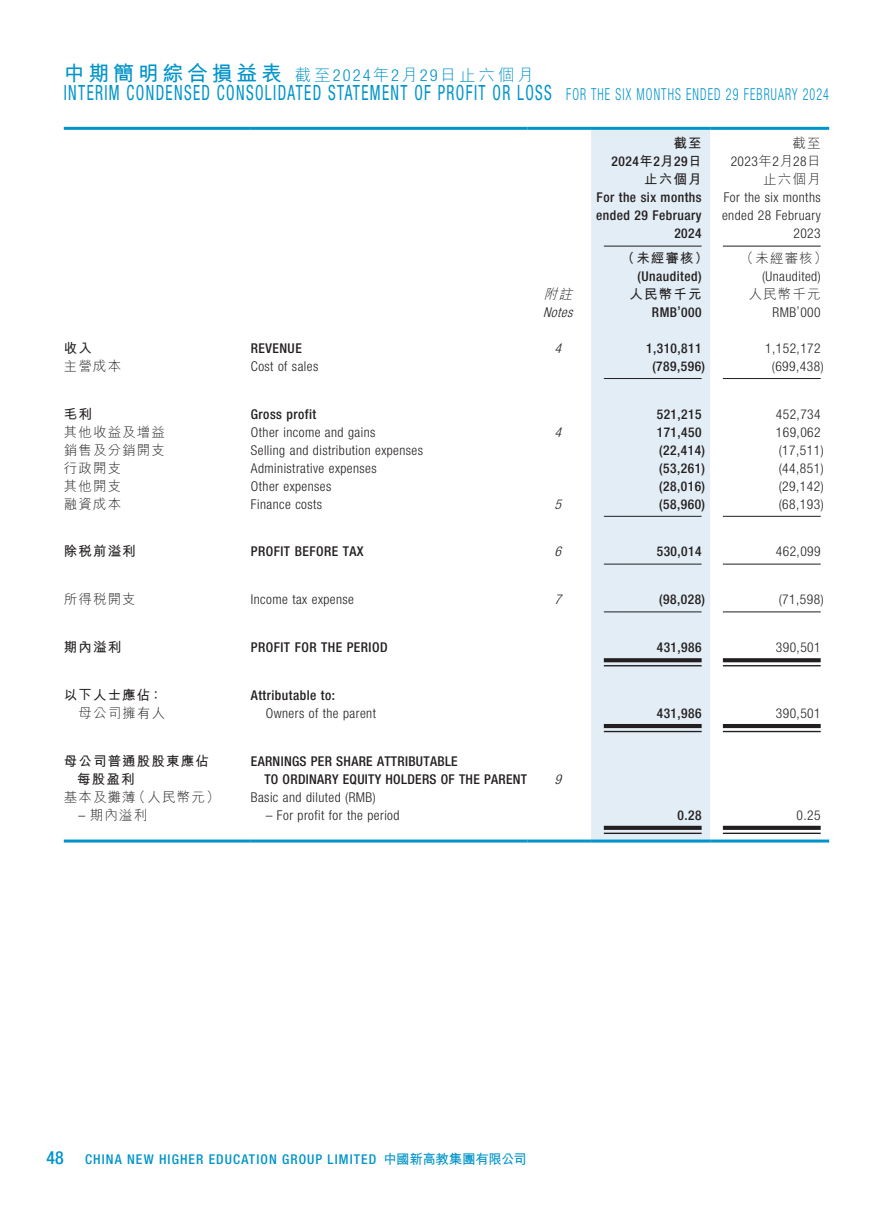
<style>
.page{position:relative;width:893px;height:1212px;background:#fff}
.page>*{position:absolute;margin:0;border:0;box-sizing:border-box;transform-origin:0 0}
.t1{font:condensed 21px "Helvetica Neue LT Std";letter-spacing:.09em;color:#0094ca;scale:.73 1}
.t2{font:700 21px "M Hei HK";letter-spacing:.175em;color:#0094ca}
.t3{font:300 condensed 13.5px/18px "Helvetica Neue LT Std";letter-spacing:.035em;color:#231f20;text-align:right}
.t4{font:500 condensed 13.5px/18px "Helvetica Neue LT Std";letter-spacing:.035em;color:#231f20;text-align:right}
.t5{font:300 13.5px "M Hei HK";letter-spacing:.085em;color:#231f20}
.t6{font:700 13.5px/18px "M Hei HK";letter-spacing:.085em;color:#231f20}
.t7{font:500 condensed 13.5px "Helvetica Neue LT Std";letter-spacing:.08em;color:#0094ca}
.t8{font:italic 300 condensed 13.5px "Helvetica Neue LT Std";color:#231f20}
.t9{font:italic 300 13.5px "M Hei HK";color:#231f20}
.s1{font-weight:300;font-size:16.5px}
.s2{font-family:"Helvetica Neue LT Std";font-weight:300;font-stretch:condensed;font-size:16.5px}
.s3{font-family:"M Hei HK";font-weight:700;font-stretch:normal}
.s4{font-family:"M Hei HK";font-stretch:normal}
.s5{font-family:"Helvetica Neue LT Std";font-stretch:condensed}
.s6{font-size:18px}
</style>
<div class="page">
<div style="left:591px;top:130px;width:119px;height:709px;background:#e3edf5"></div>
<hr style="left:64px;top:127px;width:187px;height:3px;background:#0094ca">
<hr style="left:251px;top:127px;width:276px;height:3px;background:#0094ca">
<hr style="left:527px;top:127px;width:64px;height:3px;background:#0094ca">
<hr style="left:591px;top:127px;width:119px;height:3px;background:#0094ca">
<hr style="left:710px;top:127px;width:119px;height:3px;background:#0094ca">
<hr style="left:604px;top:246px;width:98px;height:1px;background:#231f20">
<hr style="left:723px;top:246px;width:98px;height:1px;background:#231f20">
<hr style="left:604px;top:378px;width:98px;height:1px;background:#231f20">
<hr style="left:723px;top:378px;width:98px;height:1px;background:#231f20">
<hr style="left:604px;top:516px;width:98px;height:1px;background:#231f20">
<hr style="left:723px;top:516px;width:98px;height:1px;background:#231f20">
<hr style="left:604px;top:564px;width:98px;height:1px;background:#231f20">
<hr style="left:723px;top:564px;width:98px;height:1px;background:#231f20">
<hr style="left:604px;top:611px;width:98px;height:1px;background:#231f20">
<hr style="left:723px;top:611px;width:98px;height:1px;background:#231f20">
<svg style="left:604px;top:658px;width:98px;height:4px"></svg>
<hr style="left:604px;top:665px;width:98px;height:1px;background:#231f20">
<svg style="left:723px;top:658px;width:98px;height:4px"></svg>
<hr style="left:723px;top:665px;width:98px;height:1px;background:#231f20">
<hr style="left:604px;top:724px;width:98px;height:4px;background:#231f20">
<hr style="left:604px;top:731px;width:98px;height:1px;background:#231f20">
<hr style="left:723px;top:724px;width:98px;height:4px;background:#231f20">
<hr style="left:723px;top:731px;width:98px;height:1px;background:#231f20">
<svg style="left:604px;top:826px;width:98px;height:4px"></svg>
<hr style="left:604px;top:833px;width:98px;height:1px;background:#231f20">
<svg style="left:723px;top:826px;width:98px;height:4px"></svg>
<hr style="left:723px;top:833px;width:98px;height:1px;background:#231f20">
<hr style="left:64px;top:839px;width:187px;height:3px;background:#0094ca">
<hr style="left:251px;top:839px;width:276px;height:3px;background:#0094ca">
<hr style="left:527px;top:839px;width:64px;height:3px;background:#0094ca">
<hr style="left:591px;top:839px;width:119px;height:3px;background:#0094ca">
<hr style="left:710px;top:839px;width:119px;height:3px;background:#0094ca">
<h1 class="t2" style="left:64px;top:58px;width:471px">中期簡明綜合損益表 <span class="s1">截至</span><span class="s2">2024</span><span class="s1">年</span><span class="s2">2</span><span class="s1">月</span><span class="s2">29</span><span class="s1">日止六個月</span></h1>
<h1 class="t1" style="left:64px;top:81px;width:1050px">INTERIM CONDENSED CONSOLIDATED STATEMENT OF PROFIT OR LOSS <span class="s1">FOR THE SIX MONTHS ENDED 29 FEBRUARY 2024</span></h1>
<p class="t6" style="left:673px;top:133px;width:30px">截至</p>
<p class="t4" style="left:612px;top:152px;width:91px">2024<span class="s3">年</span>2<span class="s3">月</span>29<span class="s3">日</span></p>
<p class="t6" style="left:644px;top:169px;width:59px">止六個月</p>
<p class="t5" style="left:792px;top:134px;width:30px">截至</p>
<p class="t3" style="left:731px;top:152px;width:91px">2023<span class="s4">年</span>2<span class="s4">月</span>28<span class="s4">日</span></p>
<p class="t5" style="left:763px;top:170px;width:59px">止六個月</p>
<p class="t4" style="left:596px;top:188px;width:107px">For the six months ended 29 February<br>2024</p>
<p class="t3" style="left:722px;top:188px;width:100px">For the six months ended 28 February<br>2023</p>
<p class="t6" style="left:621px;top:248px;width:89px">（未經審核）</p>
<p class="t5" style="left:740px;top:248px;width:89px">（未經審核）</p>
<p class="t4" style="left:638px;top:267px;width:66px">(Unaudited)</p>
<p class="t3" style="left:762px;top:267px;width:60px">(Unaudited)</p>
<p class="t9" style="left:544px;top:284px;width:34px">附註</p>
<p class="t6" style="left:630px;top:284px;width:74px">人民幣千元</p>
<p class="t5" style="left:749px;top:284px;width:74px">人民幣千元</p>
<p class="t8" style="left:543px;top:304px;width:35px">Notes</p>
<p class="t4" style="left:652px;top:303px;width:51px">RMB’000</p>
<p class="t3" style="left:772px;top:303px;width:50px">RMB’000</p>
<p class="t6" style="left:64px;top:338px;width:30px">收入</p>
<p class="t4" style="left:251px;top:339px;width:52px">REVENUE</p>
<p class="t8" style="left:555px;top:340px;width:12px">4</p>
<p class="t4" style="left:646px;top:339px;width:57px">1,310,811</p>
<p class="t3" style="left:765px;top:339px;width:57px">1,152,172</p>
<p class="t5" style="left:64px;top:356px;width:59px">主營成本</p>
<p class="t3" style="left:251px;top:357px;width:69px">Cost of sales</p>
<p class="t4" style="left:652px;top:357px;width:54px">(789,596)</p>
<p class="t3" style="left:772px;top:357px;width:53px">(699,438)</p>
<p class="t6" style="left:64px;top:404px;width:30px">毛利</p>
<p class="t4" style="left:251px;top:405px;width:67px">Gross profit</p>
<p class="t4" style="left:657px;top:405px;width:46px">521,215</p>
<p class="t3" style="left:776px;top:405px;width:46px">452,734</p>
<p class="t5" style="left:64px;top:422px;width:103px">其他收益及增益</p>
<p class="t3" style="left:251px;top:423px;width:126px">Other income and gains</p>
<p class="t8" style="left:555px;top:424px;width:12px">4</p>
<p class="t4" style="left:657px;top:423px;width:46px">171,450</p>
<p class="t3" style="left:776px;top:423px;width:46px">169,062</p>
<p class="t5" style="left:64px;top:440px;width:103px">銷售及分銷開支</p>
<p class="t3" style="left:251px;top:441px;width:174px">Selling and distribution expenses</p>
<p class="t4" style="left:659px;top:441px;width:47px">(22,414)</p>
<p class="t3" style="left:779px;top:441px;width:46px">(17,511)</p>
<p class="t5" style="left:64px;top:458px;width:59px">行政開支</p>
<p class="t3" style="left:251px;top:459px;width:127px">Administrative expenses</p>
<p class="t4" style="left:659px;top:459px;width:47px">(53,261)</p>
<p class="t3" style="left:779px;top:459px;width:46px">(44,851)</p>
<p class="t5" style="left:64px;top:476px;width:59px">其他開支</p>
<p class="t3" style="left:251px;top:477px;width:82px">Other expenses</p>
<p class="t4" style="left:659px;top:477px;width:47px">(28,016)</p>
<p class="t3" style="left:779px;top:477px;width:46px">(29,142)</p>
<p class="t5" style="left:64px;top:494px;width:59px">融資成本</p>
<p class="t3" style="left:251px;top:495px;width:73px">Finance costs</p>
<p class="t8" style="left:555px;top:496px;width:12px">5</p>
<p class="t4" style="left:659px;top:495px;width:47px">(58,960)</p>
<p class="t3" style="left:779px;top:495px;width:46px">(68,193)</p>
<p class="t6" style="left:64px;top:541px;width:74px">除稅前溢利</p>
<p class="t4" style="left:251px;top:542px;width:114px">PROFIT BEFORE TAX</p>
<p class="t8" style="left:555px;top:544px;width:12px">6</p>
<p class="t4" style="left:657px;top:542px;width:46px">530,014</p>
<p class="t3" style="left:776px;top:542px;width:46px">462,099</p>
<p class="t5" style="left:64px;top:590px;width:74px">所得稅開支</p>
<p class="t3" style="left:251px;top:590px;width:105px">Income tax expense</p>
<p class="t8" style="left:555px;top:592px;width:12px">7</p>
<p class="t4" style="left:659px;top:590px;width:47px">(98,028)</p>
<p class="t3" style="left:779px;top:590px;width:46px">(71,598)</p>
<p class="t6" style="left:64px;top:637px;width:59px">期內溢利</p>
<p class="t4" style="left:251px;top:638px;width:138px">PROFIT FOR THE PERIOD</p>
<p class="t4" style="left:657px;top:638px;width:46px">431,986</p>
<p class="t3" style="left:776px;top:638px;width:46px">390,501</p>
<p class="t6" style="left:64px;top:685px;width:100px">以下人士應佔：</p>
<p class="t4" style="left:251px;top:686px;width:86px">Attributable to:</p>
<p class="t5" style="left:79px;top:703px;width:88px">母公司擁有人</p>
<p class="t3" style="left:266px;top:704px;width:112px">Owners of the parent</p>
<p class="t4" style="left:657px;top:704px;width:46px">431,986</p>
<p class="t3" style="left:776px;top:704px;width:46px">390,501</p>
<p class="t6" style="left:77px;top:750px;width:133px;text-indent:-14px">母公司普通股股東應佔每股盈利</p>
<p class="t4" style="left:264px;top:751px;width:264px;text-align:left;text-indent:-14px">EARNINGS PER SHARE ATTRIBUTABLE<br>TO ORDINARY EQUITY HOLDERS OF THE PARENT</p>
<p class="t8" style="left:555px;top:771px;width:12px">9</p>
<p class="t5" style="left:64px;top:787px;width:157px">基本及攤薄（人民幣元）</p>
<p class="t3" style="left:251px;top:788px;width:126px">Basic and diluted (RMB)</p>
<p class="t5" style="left:79px;top:805px;width:70px"><span class="s5">–</span> 期內溢利</p>
<p class="t3" style="left:266px;top:806px;width:135px">– For profit for the period</p>
<p class="t4" style="left:678px;top:805px;width:26px">0.28</p>
<p class="t3" style="left:797px;top:806px;width:26px">0.25</p>
<p class="t7" style="left:47px;top:1151px;width:482px"><span class="s6">48</span> CHINA NEW HIGHER EDUCATION GROUP LIMITED <span class="s3">中國新高教集團有限公司</span></p>
</div>
